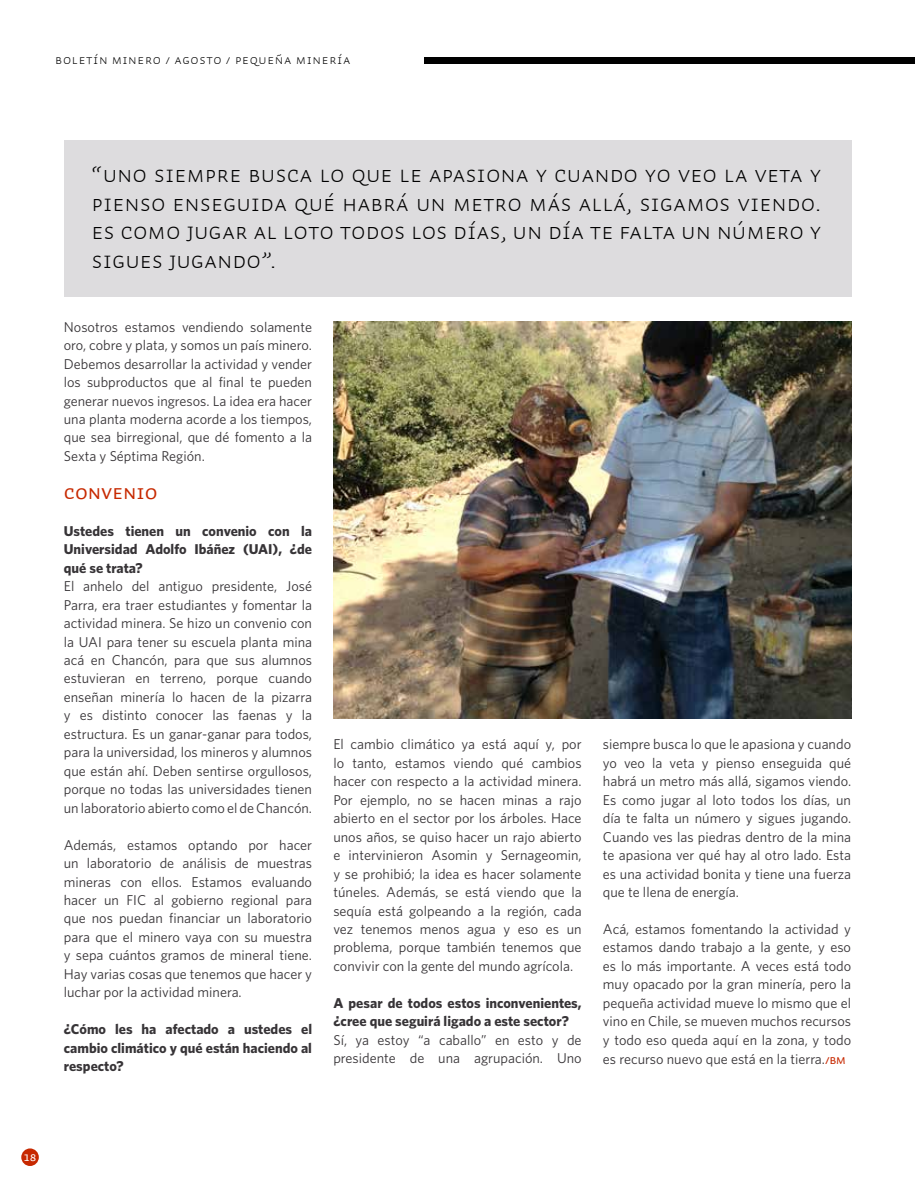
<style>
.page{position:relative;width:915px;height:1191px;background:#fff}
.page>*{position:absolute;margin:0;border:0;box-sizing:border-box;transform-origin:0 0}
.t1{font:24px/28.5px "Auto 2 Light Sm Cp";color:#000;text-align:justify}
.t2{font:21px "Auto 2 Regular Sm Cp";color:#c72901}
.t3{font:14.25px/18.5px "Whitney";color:#373437;text-align:justify}
.t4{font:700 14.25px/18.5px "Whitney";color:#373437;text-align:justify}
.t5{font:13.5px "Auto 2 Light Sm Cp";letter-spacing:.05em;color:#000}
.t6{font:12.75px "Auto 2 Regular Sm Cp";color:#fff}
.s1{font-family:"Auto 2 Regular Sm Cp";font-size:13.2px;color:#c72901}
</style>
<div class="page">
<div style="left:21px;top:1148px;width:18px;height:18px;background:#c72901;border-radius:50%"></div>
<div style="left:424px;top:57px;width:490px;height:7px;background:#000"></div>
<div style="left:64px;top:140px;width:786px;height:157px;background:#dddcde"></div>
<img style="left:333px;top:321px;width:517px;height:397px">
<p class="t5" style="left:55px;top:51px;width:296px">BOLETÍN MINERO / agosto / pequeña minería</p>
<h1 class="t1" style="left:91px;top:160px;width:731px">“Uno siempre busca lo que le apasiona y cuando yo veo la veta y pienso enseguida qué habrá un metro más allá, sigamos viendo.<br>Es como jugar al loto todos los días, un día te falta un número y sigues jugando”.</h1>
<p class="t3" style="left:64px;top:317px;width:250px">Nosotros estamos vendiendo solamente oro, cobre y plata, y somos un país minero.<br>Debemos desarrollar la actividad y vender los subproductos que al final te pueden generar nuevos ingresos. La idea era hacer una planta moderna acorde a los tiempos, que sea birregional, que dé fomento a la Sexta y Séptima Región.</p>
<h2 class="t2" style="left:64px;top:480px;width:95px">CONVENIO</h2>
<p class="t4" style="left:64px;top:521px;width:250px">Ustedes tienen un convenio con la Universidad Adolfo Ibáñez (UAI), ¿de qué se trata?</p>
<p class="t3" style="left:64px;top:576px;width:250px">El anhelo del antiguo presidente, José Parra, era traer estudiantes y fomentar la actividad minera. Se hizo un convenio con la UAI para tener su escuela planta mina acá en Chancón, para que sus alumnos estuvieran en terreno, porque cuando enseñan minería lo hacen de la pizarra y es distinto conocer las faenas y la estructura. Es un ganar-ganar para todos, para la universidad, los mineros y alumnos que están ahí. Deben sentirse orgullosos, porque no todas las universidades tienen un laboratorio abierto como el de Chancón.</p>
<p class="t3" style="left:64px;top:835px;width:250px">Además, estamos optando por hacer un laboratorio de análisis de muestras mineras con ellos. Estamos evaluando hacer un FIC al gobierno regional para que nos puedan financiar un laboratorio para que el minero vaya con su muestra y sepa cuántos gramos de mineral tiene.<br>Hay varias cosas que tenemos que hacer y luchar por la actividad minera.</p>
<p class="t4" style="left:64px;top:1019px;width:250px">¿Cómo les ha afectado a ustedes el cambio climático y qué están haciendo al respecto?</p>
<p class="t3" style="left:333px;top:735px;width:250px">El cambio climático ya está aquí y, por lo tanto, estamos viendo qué cambios hacer con respecto a la actividad minera.<br>Por ejemplo, no se hacen minas a rajo abierto en el sector por los árboles. Hace unos años, se quiso hacer un rajo abierto e intervinieron Asomin y Sernageomin, y se prohibió; la idea es hacer solamente túneles. Además, se está viendo que la sequía está golpeando a la región, cada vez tenemos menos agua y eso es un problema, porque también tenemos que convivir con la gente del mundo agrícola.</p>
<p class="t4" style="left:333px;top:993px;width:250px">A pesar de todos estos inconvenientes, ¿cree que seguirá ligado a este sector?</p>
<p class="t3" style="left:333px;top:1030px;width:250px">Sí, ya estoy “a caballo” en esto y de presidente de una agrupación. Uno</p>
<p class="t3" style="left:602px;top:735px;width:250px">siempre busca lo que le apasiona y cuando yo veo la veta y pienso enseguida qué habrá un metro más allá, sigamos viendo.<br>Es como jugar al loto todos los días, un día te falta un número y sigues jugando.<br>Cuando ves las piedras dentro de la mina te apasiona ver qué hay al otro lado. Esta es una actividad bonita y tiene una fuerza que te llena de energía.</p>
<p class="t3" style="left:602px;top:919px;width:250px">Acá, estamos fomentando la actividad y estamos dando trabajo a la gente, y eso es lo más importante. A veces está todo muy opacado por la gran minería, pero la pequeña actividad mueve lo mismo que el vino en Chile, se mueven muchos recursos y todo eso queda aquí en la zona, y todo es recurso nuevo que está en la tierra.<span class="s1">/BM</span></p>
<p class="t6" style="left:23px;top:1149px;width:15px">18</p>
</div>
